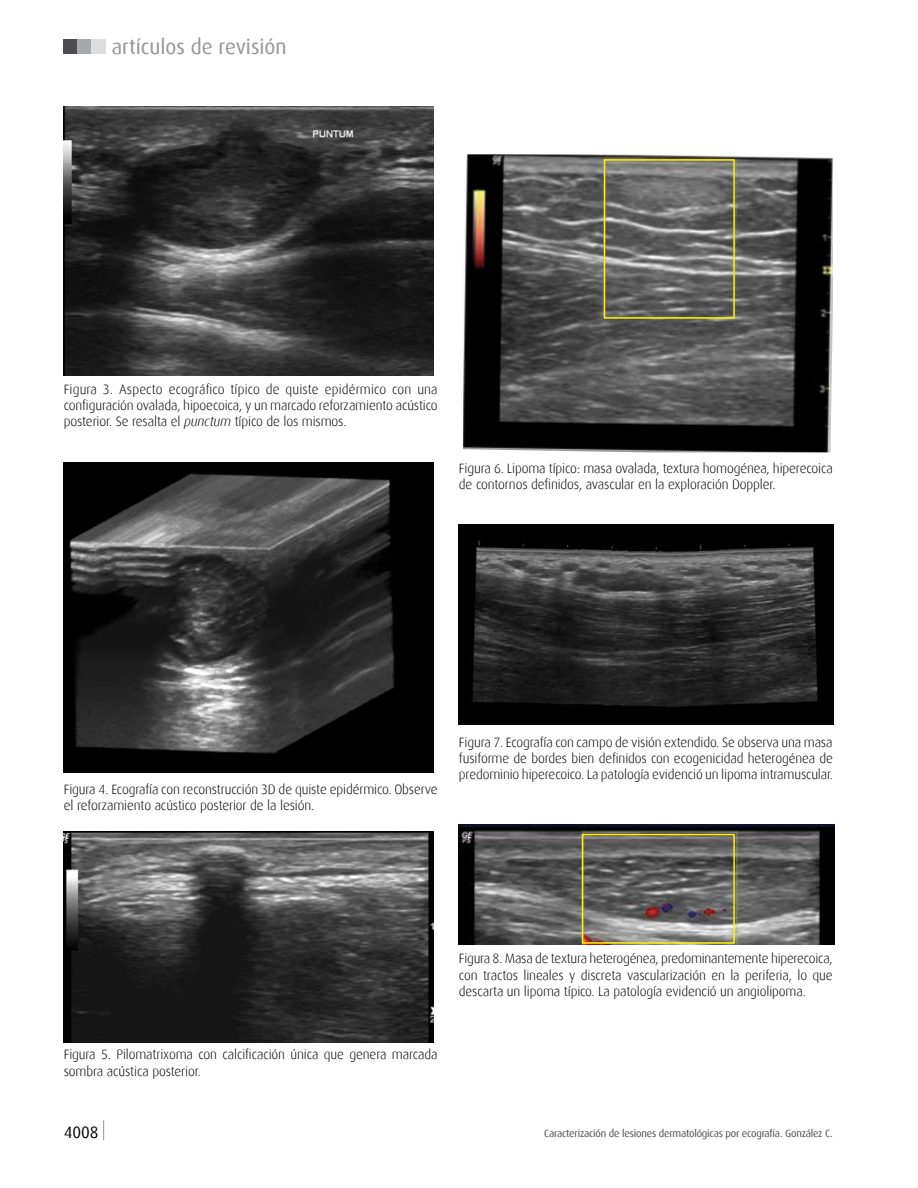
<style>
.page{position:relative;width:918px;height:1188px;background:#fff}
.page>*{position:absolute;margin:0;border:0;box-sizing:border-box;transform-origin:0 0}
.t1{font:21px "Dax";color:#939598}
.t2{font:16.5px "Dax";color:#000}
.t3{font:300 13.5px/16.2px "Dax";letter-spacing:-.01em;color:#000;text-align:justify}
.t4{font:10.5px "Dax";letter-spacing:-.02em;color:#4d4d4f}
.s1{font-style:italic}
</style>
<div class="page">
<svg style="left:103px;top:1120px;width:1px;height:20px"></svg>
<div style="left:64px;top:40px;width:14px;height:14px;background:#4d4d4f"></div>
<div style="left:78px;top:40px;width:14px;height:14px;background:#a7a9ac"></div>
<div style="left:92px;top:40px;width:14px;height:14px;background:#dcddde"></div>
<img style="left:64px;top:106px;width:370px;height:270px">
<img style="left:64px;top:463px;width:370px;height:309px">
<img style="left:64px;top:832px;width:370px;height:210px">
<img style="left:463px;top:154px;width:370px;height:298px">
<div style="left:604px;top:159px;width:131px;height:160px;border:2px solid #fff200"></div>
<img style="left:459px;top:525px;width:375px;height:199px">
<img style="left:459px;top:825px;width:375px;height:119px">
<div style="left:582px;top:834px;width:153px;height:110px;border:2px solid #fff200"></div>
<h1 class="t1" style="left:112px;top:35px;width:176px">artículos de revisión</h1>
<p class="t3" style="left:64px;top:381px;width:375px">Figura 3. Aspecto ecográfico típico de quiste epidérmico con una configuración ovalada, hipoecoica, y un marcado reforzamiento acústico posterior. Se resalta el <span class="s1">punctum</span> típico de los mismos.</p>
<p class="t3" style="left:459px;top:460px;width:375px">Figura 6. Lipoma típico: masa ovalada, textura homogénea, hiperecoica de contornos definidos, avascular en la exploración Doppler.</p>
<p class="t3" style="left:64px;top:781px;width:375px">Figura 4. Ecografía con reconstrucción 3D de quiste epidérmico. Observe el reforzamiento acústico posterior de la lesión.</p>
<p class="t3" style="left:459px;top:734px;width:376px">Figura 7. Ecografía con campo de visión extendido. Se observa una masa fusiforme de bordes bien definidos con ecogenicidad heterogénea de predominio hiperecoico. La patología evidenció un lipoma intramuscular.</p>
<p class="t3" style="left:64px;top:1047px;width:375px">Figura 5. Pilomatrixoma con calcificación única que genera marcada sombra acústica posterior.</p>
<p class="t3" style="left:459px;top:951px;width:375px">Figura 8. Masa de textura heterogénea, predominantemente hiperecoica, con tractos lineales y discreta vascularización en la periferia, lo que descarta un lipoma típico. La patología evidenció un angiolipoma.</p>
<p class="t2" style="left:64px;top:1123px;width:36px">4008</p>
<p class="t4" style="left:544px;top:1127px;width:290px">Caracterización de lesiones dermatológicas por ecografía. González C.</p>
</div>
